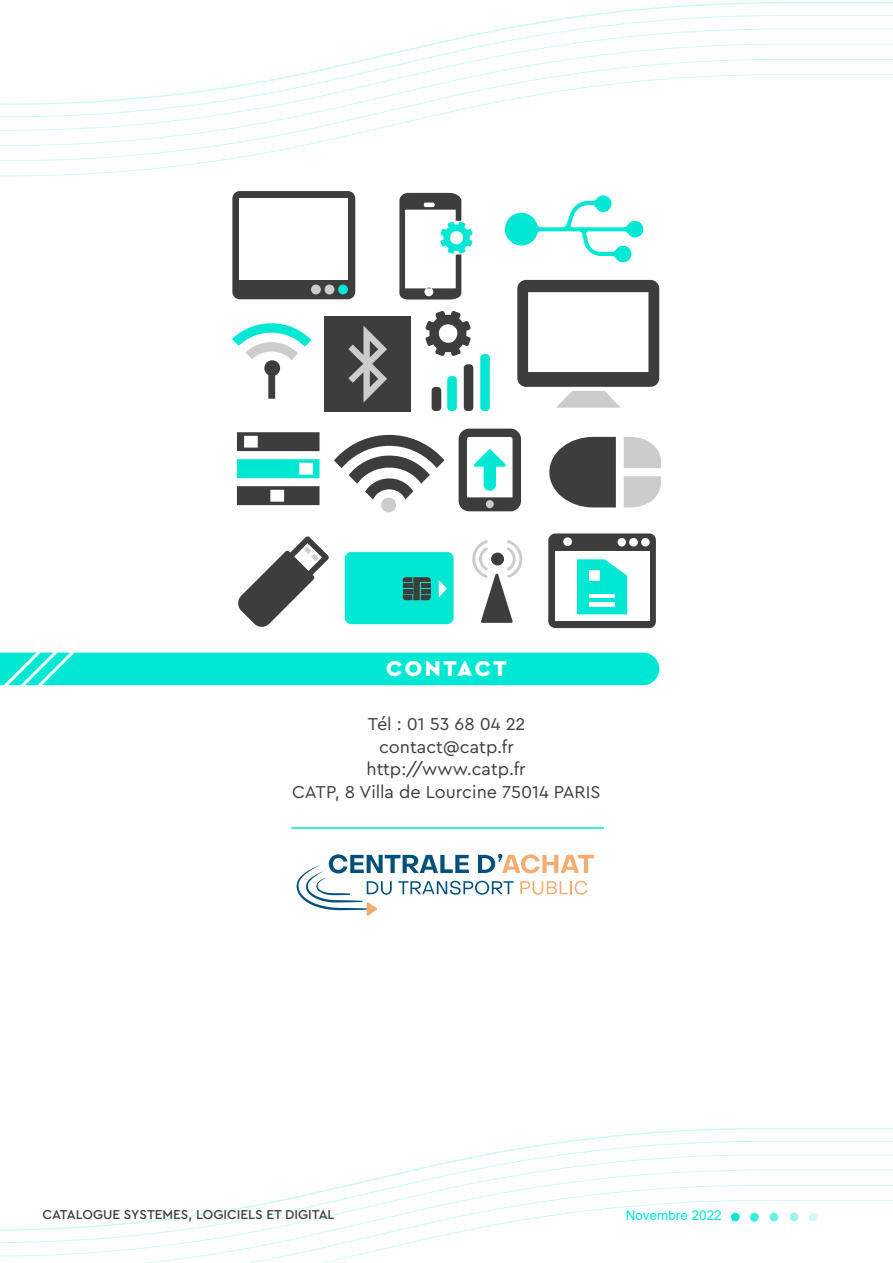
<style>
.page{position:relative;width:893px;height:1263px;background:#fff}
.page>*{position:absolute;margin:0;border:0;box-sizing:border-box;transform-origin:0 0}
.t1{font:900 22.5px "Cera Pro";letter-spacing:.11em;color:#fff}
.t2{font:18px/22.5px "Cera Pro";color:#3c3c3a;text-align:center}
.t3{font:500 13.5px "Cera Pro";color:#3d3d3b}
.t4{font:13.5px "Arial";color:#00e8d3}
.s1{font-family:"Arial";font-size:16.5px}
</style>
<div class="page">
<svg style="left:594px;top:2px;width:299px;height:12px"></svg>
<svg style="left:506px;top:14px;width:387px;height:14px"></svg>
<svg style="left:366px;top:28px;width:527px;height:31px"></svg>
<svg style="left:0;top:59px;width:893px;height:117px"></svg>
<svg style="left:575px;top:1128px;width:318px;height:12px"></svg>
<svg style="left:486px;top:1140px;width:407px;height:14px"></svg>
<svg style="left:347px;top:1154px;width:546px;height:31px"></svg>
<svg style="left:0;top:1185px;width:893px;height:78px"></svg>
<svg style="left:297px;top:854px;width:297px;height:62px"></svg>
<svg style="left:0;top:652px;width:659px;height:34px"></svg>
<hr style="left:291px;top:827px;width:313px;height:2px;background:#00e8d3">
<svg style="left:517px;top:280px;width:142px;height:128px"></svg>
<svg style="left:334px;top:434px;width:110px;height:79px"></svg>
<svg style="left:399px;top:193px;width:74px;height:106px"></svg>
<svg style="left:232px;top:323px;width:79px;height:76px"></svg>
<svg style="left:472px;top:540px;width:50px;height:83px"></svg>
<div style="left:491px;top:553px;width:13px;height:12px;background:#3d3d3b;border-radius:50%"></div>
<svg style="left:237px;top:432px;width:83px;height:19px"></svg>
<svg style="left:237px;top:459px;width:83px;height:19px"></svg>
<svg style="left:237px;top:486px;width:83px;height:19px"></svg>
<svg style="left:505px;top:195px;width:138px;height:67px"></svg>
<svg style="left:624px;top:476px;width:37px;height:31px"></svg>
<svg style="left:549px;top:437px;width:67px;height:70px"></svg>
<svg style="left:624px;top:437px;width:37px;height:31px"></svg>
<div style="left:232px;top:191px;width:123px;height:108px;background:#3d3d3b;border-radius:7px"></div>
<div style="left:338px;top:285px;width:10px;height:9px;background:#00e8d4;border-radius:50%"></div>
<div style="left:240px;top:198px;width:108px;height:82px;background:#fff"></div>
<div style="left:311px;top:285px;width:10px;height:9px;background:#ccc;border-radius:50%"></div>
<div style="left:325px;top:285px;width:9px;height:9px;background:#ccc;border-radius:50%"></div>
<svg style="left:238px;top:536px;width:91px;height:91px"></svg>
<div style="left:459px;top:429px;width:62px;height:82px;background:#3d3d3b;border-radius:11px"></div>
<div style="left:486px;top:500px;width:8px;height:8px;background:#ccc;border-radius:50%"></div>
<svg style="left:467px;top:437px;width:46px;height:60px"></svg>
<div style="left:548px;top:533px;width:108px;height:95px;background:#3d3d3b;border-radius:7px"></div>
<div style="left:641px;top:538px;width:9px;height:8px;background:#fff;border-radius:50%"></div>
<div style="left:563px;top:537px;width:9px;height:9px;background:#fff;border-radius:50%"></div>
<div style="left:618px;top:538px;width:8px;height:8px;background:#fff;border-radius:50%"></div>
<div style="left:629px;top:538px;width:9px;height:8px;background:#fff;border-radius:50%"></div>
<svg style="left:555px;top:551px;width:94px;height:70px"></svg>
<div style="left:324px;top:316px;width:87px;height:96px;background:#3d3d3b"></div>
<svg style="left:348px;top:326px;width:39px;height:77px"></svg>
<svg style="left:432px;top:387px;width:9px;height:24px"></svg>
<div style="left:464px;top:364px;width:9px;height:47px;background:#3d3d3b;border-radius:4px"></div>
<div style="left:480px;top:354px;width:10px;height:57px;background:#00e8d4;border-radius:4px"></div>
<div style="left:447px;top:376px;width:10px;height:35px;background:#00e8d4;border-radius:4px"></div>
<svg style="left:425px;top:311px;width:46px;height:45px"></svg>
<div style="left:345px;top:552px;width:109px;height:72px;background:#00e8d4;border-radius:6px"></div>
<svg style="left:439px;top:580px;width:8px;height:17px"></svg>
<svg style="left:403px;top:577px;width:28px;height:23px"></svg>
<div style="left:421px;top:589px;width:10px;height:5px;background:#3d3d3b"></div>
<p class="t1" style="left:386px;top:654px;width:122px">CONTACT</p>
<p class="t2" style="left:292px;top:712px;width:310px">Tél : 01 53 68 04 2<span class="s1">2<br></span>contact@catp.fr<br>http://www.catp.fr<br>CATP, 8 Villa de Lourcine 75014 PARIS</p>
<p class="t3" style="left:43px;top:1206px;width:294px">CATALOGUE SYSTEMES, LOGICIELS ET DIGITAL</p>
<p class="t4" style="left:626px;top:1206px;width:98px">Novembre 2022</p>
</div>
